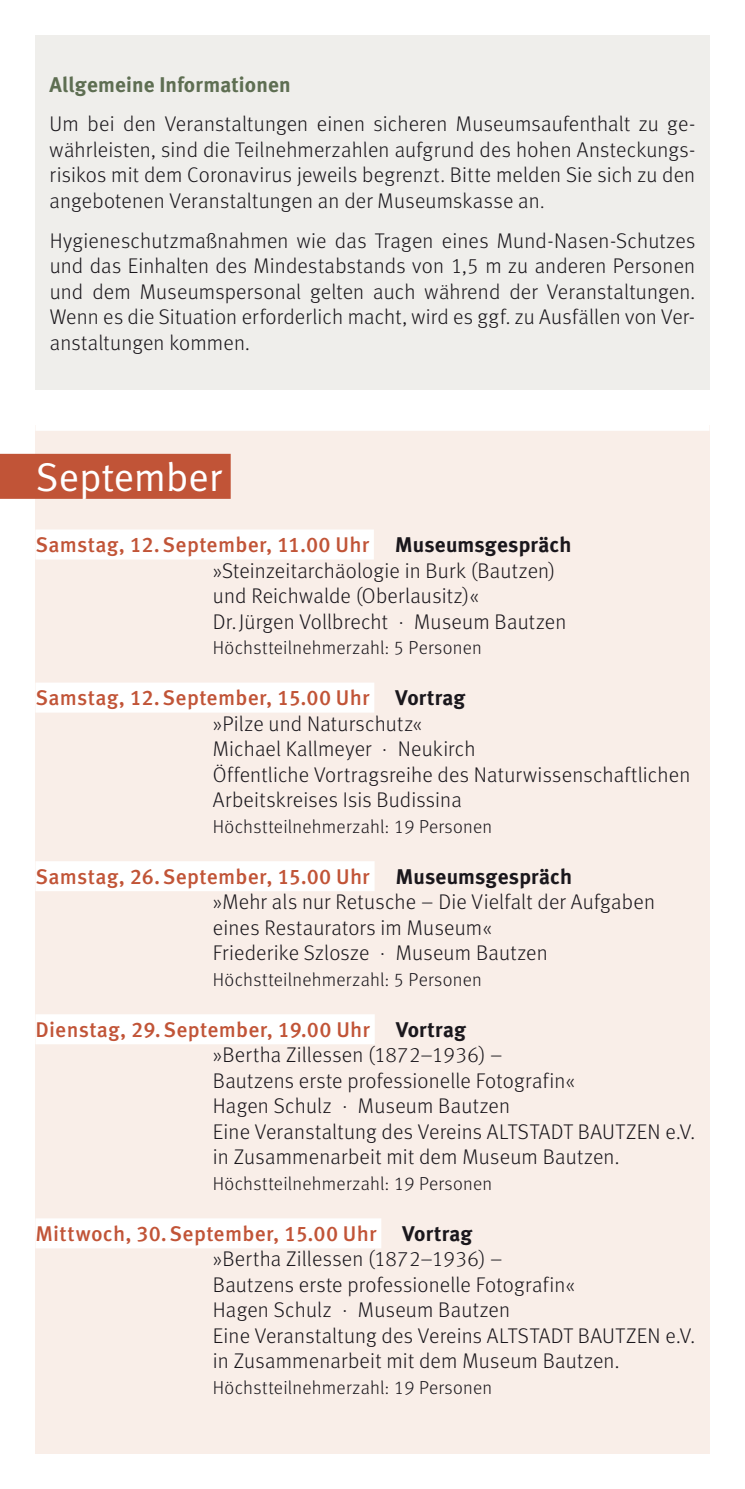
<style>
.page{position:relative;width:745px;height:1489px;background:#fff}
.page>*{position:absolute;margin:0;border:0;box-sizing:border-box;transform-origin:0 0}
.t1{font:40px "Meta Pro";letter-spacing:-.01em;color:#fff}
.t2{font:300 21.25px/25.5px "Meta OT";letter-spacing:.01em;color:#1a171c}
.t3{font:500 21.25px "Meta Pro";letter-spacing:.01em;color:#c15437}
.t4{font:21.25px "Meta Bold LF";letter-spacing:.005em;color:#5e6e52}
.t5{font:300 18.75px "Meta OT";letter-spacing:.015em;color:#1a171c}
.s1{font-size:20px}
.s2{font-family:"Meta Bold LF";font-weight:400;color:#1a171c}
</style>
<div class="page">
<div style="left:35px;top:425px;width:674px;height:1028px;background:#f9eee8"></div>
<div style="left:35px;top:395px;width:674px;height:36px;background:#fff"></div>
<div style="left:0;top:454px;width:230px;height:45px;background:#c15437"></div>
<div style="left:35px;top:529px;width:338px;height:30px;background:#fff"></div>
<div style="left:35px;top:682px;width:339px;height:30px;background:#fff"></div>
<div style="left:35px;top:861px;width:339px;height:30px;background:#fff"></div>
<div style="left:35px;top:1014px;width:339px;height:30px;background:#fff"></div>
<div style="left:35px;top:1218px;width:346px;height:30px;background:#fff"></div>
<div style="left:35px;top:35px;width:674px;height:355px;background:#efeeeb"></div>
<p class="t4" style="left:50px;top:76px;width:242px">Allgemeine Informationen</p>
<p class="t2" style="left:50px;top:113px;width:646px;text-align:justify">Um bei den Veranstaltungen einen sicheren Museumsaufenthalt zu ge&shy;währleisten, sind die Teilnehmerzahlen aufgrund des hohen Ansteckungs&shy;risikos mit dem Coronavirus jeweils begrenzt. Bitte melden Sie sich zu den angebotenen Veranstaltungen an der Museumskasse an<span class="s1">.</span></p>
<p class="t2" style="left:50px;top:229px;width:647px;text-align:justify">Hygieneschutzmaßnahmen wie das Tragen eines Mund-Nasen-Schutzes und das Einhalten des Mindestabstands von 1,5 m zu anderen Personen und dem Museumspersonal gelten auch während der Veranstaltungen.<br>Wenn es die Situation erforderlich macht, wird es ggf. zu Ausfällen von Ver&shy;anstaltungen kommen.</p>
<h1 class="t1" style="left:35px;top:462px;width:188px">September</h1>
<p class="t3" style="left:35px;top:536px;width:537px">Samstag, 12. September, 11.00 Uhr <span class="s2">Museumsgespräch</span></p>
<p class="t2" style="left:213px;top:559px;width:355px">»Steinzeitarchäologie in Burk (Bautzen) und Reichwalde (Oberlausitz)«<br>Dr. Jürgen Vollbrecht · Museum Bautzen</p>
<p class="t5" style="left:213px;top:640px;width:270px">Höchstteilnehmerzahl: 5 Personen</p>
<p class="t3" style="left:35px;top:689px;width:431px">Samstag, 12. September, 15.00 Uhr <span class="s2">Vortrag</span></p>
<p class="t2" style="left:213px;top:712px;width:478px">»Pilze und Naturschutz«<br>Michael Kallmeyer · Neukirch<br>Öffentliche Vortragsreihe des Naturwissenschaftlichen Arbeitskreises Isis Budissina</p>
<p class="t5" style="left:213px;top:819px;width:281px">Höchstteilnehmerzahl: 19 Personen</p>
<p class="t3" style="left:35px;top:867px;width:537px">Samstag, 26. September, 15.00 Uhr <span class="s2">Museumsgespräch</span></p>
<p class="t2" style="left:213px;top:890px;width:443px">»Mehr als nur Retusche – Die Vielfalt der Aufgaben eines Restaurators im Museum«<br>Friederike Szlosze · Museum Bautzen</p>
<p class="t5" style="left:213px;top:972px;width:270px">Höchstteilnehmerzahl: 5 Personen</p>
<p class="t3" style="left:35px;top:1020px;width:431px">Dienstag, 29. September, 19.00 Uhr <span class="s2">Vortrag</span></p>
<p class="t2" style="left:213px;top:1043px;width:483px">»Bertha Zillessen (1872–1936) –<br>Bautzens erste professionelle Fotografin«<br>Hagen Schulz · Museum Bautzen<br>Eine Veranstaltung des Vereins ALTSTADT BAUTZEN e.V. in Zusammenarbeit mit dem Museum Bautzen.</p>
<p class="t5" style="left:213px;top:1176px;width:281px">Höchstteilnehmerzahl: 19 Personen</p>
<p class="t3" style="left:35px;top:1224px;width:438px">Mittwoch, 30. September, 15.00 Uhr <span class="s2">Vortrag</span></p>
<p class="t2" style="left:213px;top:1247px;width:483px">»Bertha Zillessen (1872–1936) –<br>Bautzens erste professionelle Fotografin«<br>Hagen Schulz · Museum Bautzen<br>Eine Veranstaltung des Vereins ALTSTADT BAUTZEN e.V. in Zusammenarbeit mit dem Museum Bautzen.</p>
<p class="t5" style="left:213px;top:1380px;width:281px">Höchstteilnehmerzahl: 19 Personen</p>
</div>
